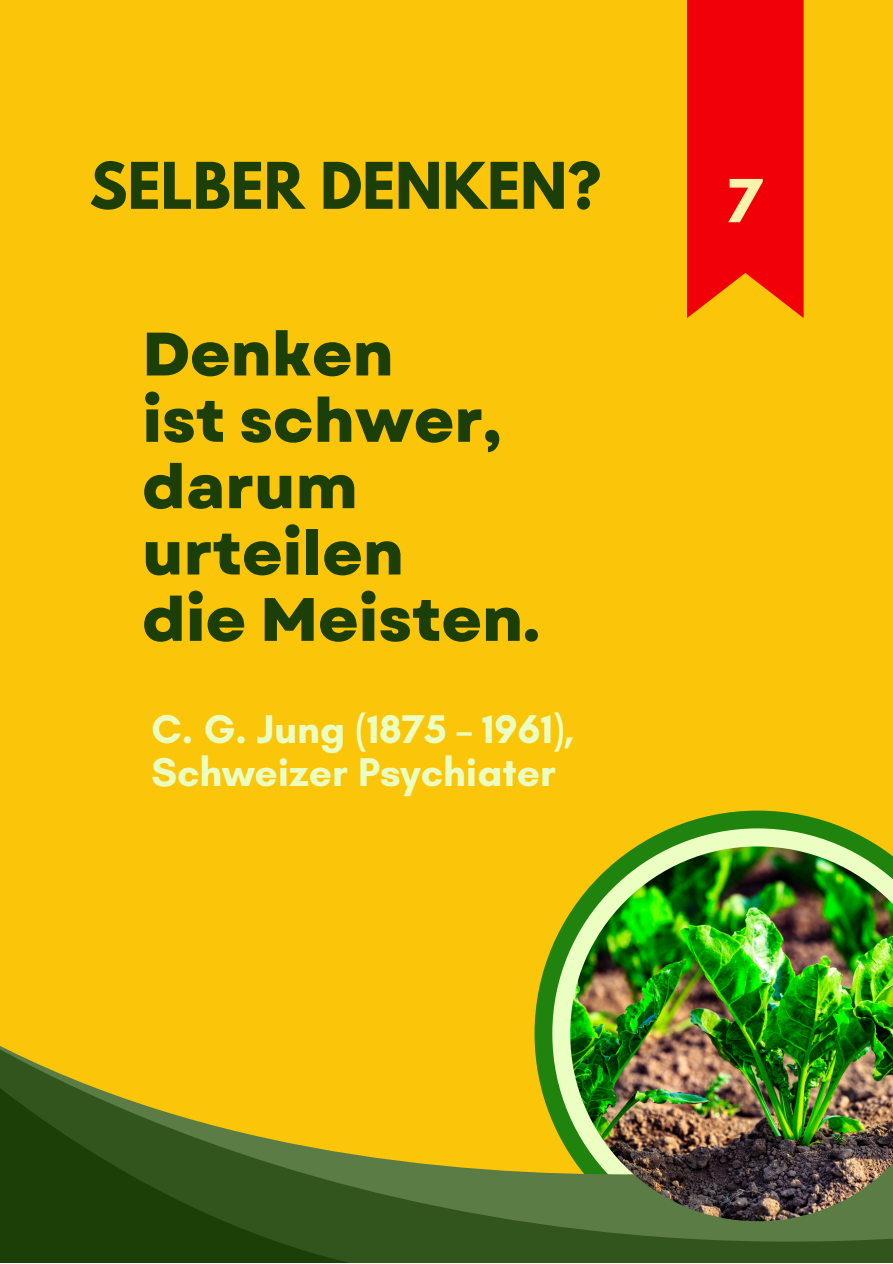
<style>
.page{position:relative;width:893px;height:1264px;background:#fff}
.page>*{position:absolute;margin:0;border:0;box-sizing:border-box;transform-origin:0 0}
.t1{font:800 61.2px/66.3px "Garet";color:#1c3e07}
.t2{font:700 57px "League Spartan";color:#1c3e07}
.t3{font:700 52.5px "League Spartan";color:#faf3ae}
.t4{font:700 40.8px/43.8px "Glacial Indifference";color:#ebffc3}
</style>
<div class="page">
<div style="left:0;top:0;width:892px;height:1262px;background:#fbc509"></div>
<svg style="left:536px;top:810px;width:308px;height:193px"></svg>
<svg style="left:552px;top:828px;width:326px;height:175px"></svg>
<svg style="left:687px;top:0;width:116px;height:318px;background:#f10e09"></svg>
<svg style="left:363px;top:1003px;width:529px;height:259px"></svg>
<svg style="left:0;top:1046px;width:363px;height:216px"></svg>
<img style="left:570px;top:846px;width:322px;height:375px">
<p class="t2" style="left:89px;top:157px;width:513px">SELBER DENKEN?</p>
<p class="t1" style="left:142px;top:321px;width:253px">Denken</p>
<p class="t1" style="left:142px;top:387px;width:360px">ist schwer, darum urteilen</p>
<p class="t1" style="left:142px;top:586px;width:399px">die Meisten.</p>
<p class="t4" style="left:151px;top:706px;width:425px">C. G. Jung (1875 – 1961),<br>Schweizer Psychiater</p>
<p class="t3" style="left:725px;top:175px;width:38px">7</p>
</div>
